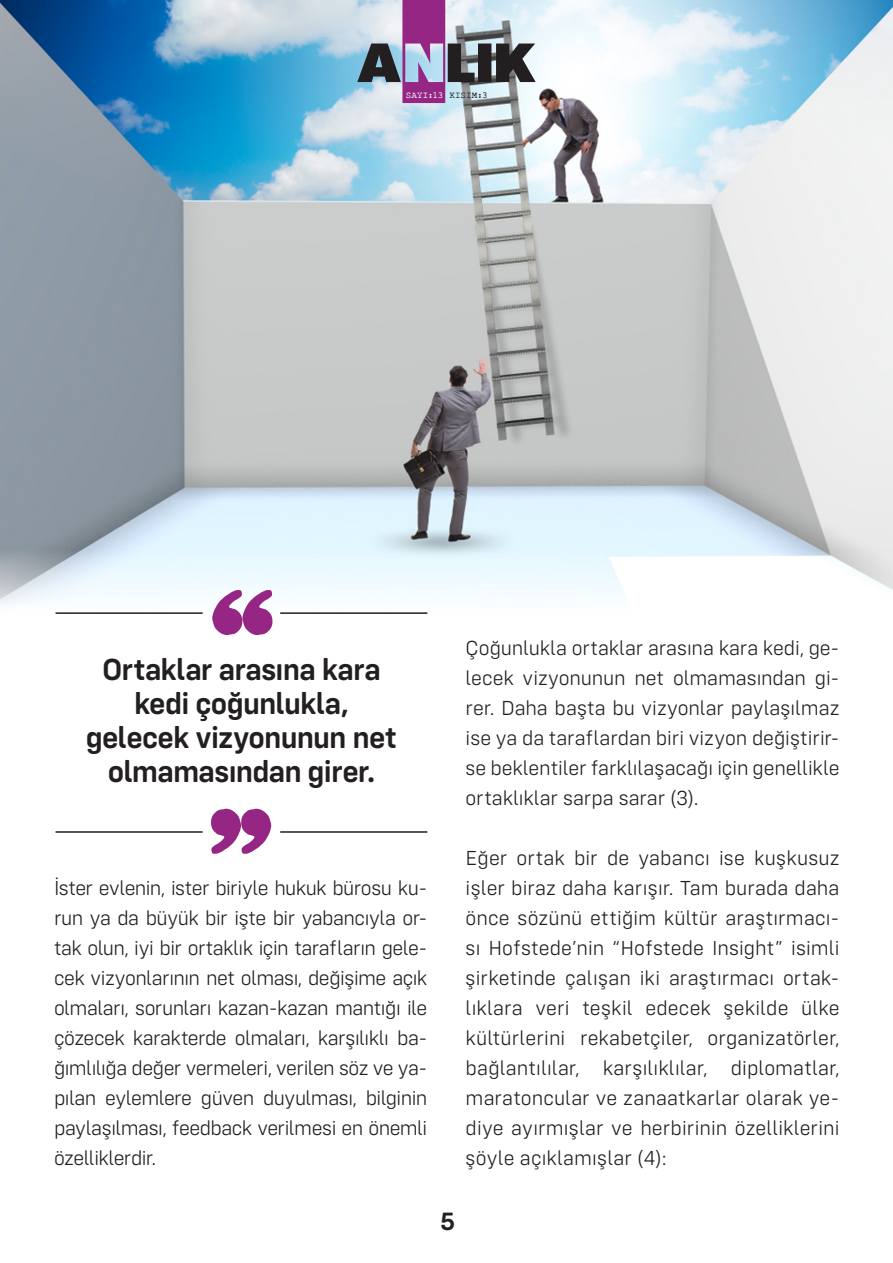
<style>
.page{position:relative;width:893px;height:1263px;background:#fff}
.page>*{position:absolute;margin:0;border:0;box-sizing:border-box;transform-origin:0 0}
.t1{font:600 31.5px/34px "Config Rounded";letter-spacing:-.025em;color:#231f20;text-align:center}
.t2{font:600 25.95px "Config Rounded";color:#231f20}
.t3{font:300 21px/30px "Config Rounded";letter-spacing:-.005em;color:#231f20;text-align:justify}
.t4{font:9.3px "Rough Typewriter";letter-spacing:.01em;color:#fff}
.s1{color:#231f20}
</style>
<div class="page">
<img style="left:0;top:0;width:893px;height:833px">
<svg style="left:357px;top:0;width:179px;height:103px;background:#9f97ae"></svg>
<svg style="left:211px;top:809px;width:60px;height:45px"></svg>
<svg style="left:212px;top:590px;width:60px;height:45px"></svg>
<hr style="left:56px;top:612px;width:147px;height:2px;background:#231f20">
<hr style="left:280px;top:612px;width:147px;height:2px;background:#231f20">
<hr style="left:56px;top:831px;width:147px;height:2px;background:#231f20">
<hr style="left:280px;top:831px;width:147px;height:2px;background:#231f20">
<p class="t4" style="left:406px;top:90px;width:83px">SAYI:13 <span class="s1">KISIM:3</span></p>
<p class="t1" style="left:86px;top:652px;width:313px">Ortaklar arasına kara kedi çoğunlukla, gelecek vizyonunun net olmamasından girer.</p>
<p class="t3" style="left:466px;top:633px;width:375px">Çoğunlukla ortaklar arasına kara kedi, ge&shy;lecek vizyonunun net olmamasından gi&shy;rer. Daha başta bu vizyonlar paylaşılmaz ise ya da taraflardan biri vizyon değiştirir&shy;se beklentiler farklılaşacağı için genellikle ortaklıklar sarpa sarar (3).</p>
<p class="t3" style="left:54px;top:873px;width:375px">İster evlenin, ister biriyle hukuk bürosu ku&shy;run ya da büyük bir işte bir yabancıyla or&shy;tak olun, iyi bir ortaklık için tarafların gele&shy;cek vizyonlarının net olması, değişime açık olmaları, sorunları kazan-kazan mantığı ile çözecek karakterde olmaları, karşılıklı ba&shy;ğımlılığa değer vermeleri, verilen söz ve ya&shy;pılan eylemlere güven duyulması, bilginin paylaşılması, feedback verilmesi en önemli özelliklerdir.</p>
<p class="t3" style="left:466px;top:843px;width:375px">Eğer ortak bir de yabancı ise kuşkusuz işler biraz daha karışır. Tam burada daha önce sözünü ettiğim kültür araştırmacı&shy;sı Hofstede’nin “Hofstede Insight” isimli şirketinde çalışan iki araştırmacı ortak&shy;lıklara veri teşkil edecek şekilde ülke kültürlerini rekabetçiler, organizatörler, bağlantılılar, karşılıklılar, diplomatlar, maratoncular ve zanaatkarlar olarak ye&shy;diye ayırmışlar ve herbirinin özelliklerini şöyle açıklamışlar (4):</p>
<p class="t2" style="left:440px;top:1206px;width:16px">5</p>
</div>
